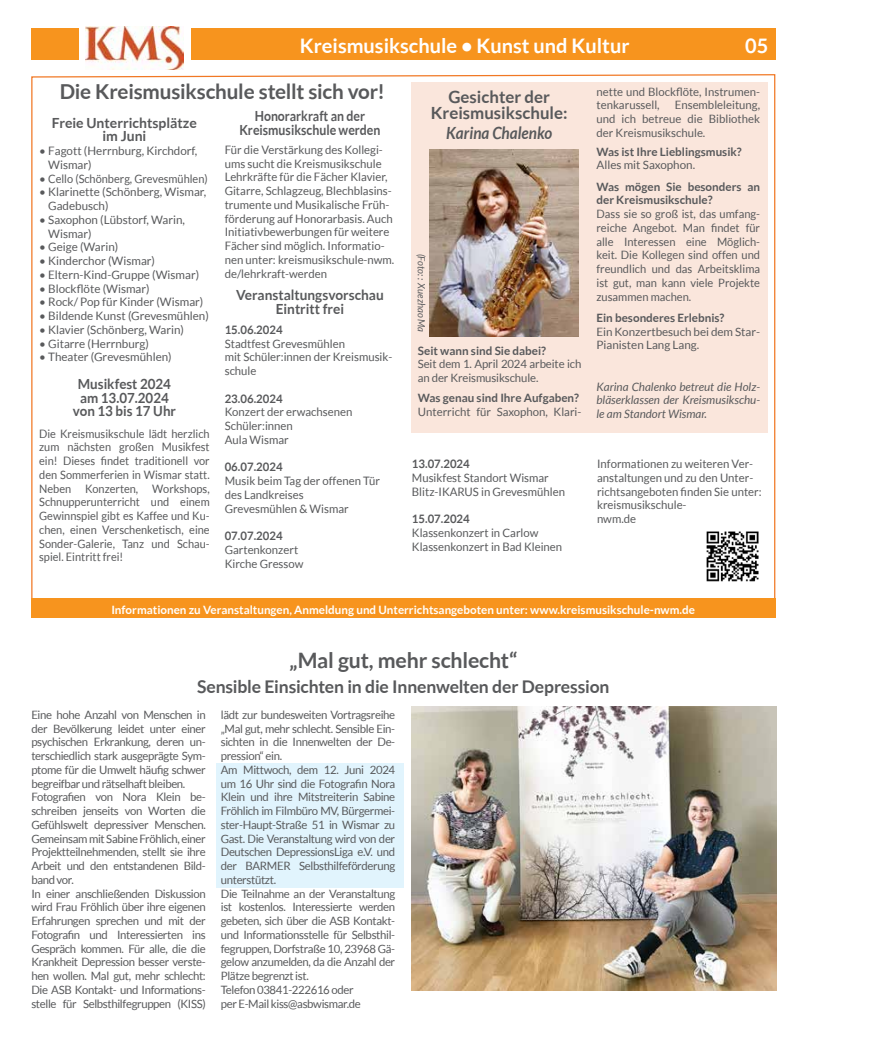
<style>
.page{position:relative;width:877px;height:1049px;background:#fff}
.page>*{position:absolute;margin:0;border:0;box-sizing:border-box;transform-origin:0 0}
.t1{font:700 21.25px "Lato";letter-spacing:-.01em;color:#58595b}
.t2{font:700 20.62px "Lato";letter-spacing:-.01em;color:#58595b}
.t3{font:700 20px "Lato";color:#fff}
.t4{font:700 17.5px "Lato";letter-spacing:-.01em;color:#58595b}
.t5{font:700 16.75px/16.2px "Lato";color:#58595b;text-align:center}
.t6{font:italic 700 16.75px "Lato";color:#58595b;scale:.91 1}
.t7{font:700 14px/13.8px "Lato";color:#58595b;text-align:center}
.t8{font:700 14px/13.8px "Lato";color:#58595b;text-align:center;scale:.88 1}
.t9{font:700 14px/13.8px "Lato";color:#58595b;text-align:center;scale:.96 1}
.t10{font:11.62px/13.8px "Lato";color:#58595b}
.t11{font:11.62px/13.8px "Lato";color:#58595b;text-align:justify;scale:.95 1}
.t12{font:italic 11.62px/13.8px "Lato";color:#58595b;text-align:justify}
.t13{font:700 11.62px "Lato";color:#58595b}
.t14{font:11.5px/13.8px "Lato";letter-spacing:-.03em;color:#58595b;text-align:justify}
.t15{font:700 11.5px/13.8px "Lato";color:#58595b}
.t16{font:11.5px/13.8px "Lato";color:#58595b}
.t17{font:700 11.5px "Lato";color:#fff}
.t18{font:11.5px/13.8px "Lato";letter-spacing:-.01em;color:#58595b}
.t19{font:italic 10.12px "Lato";color:#58595b;scale:.94 1}
</style>
<div class="page">
<div style="left:216px;top:764px;width:188px;height:124px;background:#e1f4fd"></div>
<div style="left:31px;top:28px;width:745px;height:32px;background:#f7941e"></div>
<svg style="left:31px;top:74px;width:745px;height:539px"></svg>
<div style="left:411px;top:82px;width:356px;height:350px;background:#fae6dc"></div>
<div style="left:79px;top:20px;width:112px;height:51px;background:#fff"></div>
<img style="left:85px;top:26px;width:98px;height:43px">
<img style="left:430px;top:150px;width:148px;height:186px">
<div style="left:31px;top:599px;width:744px;height:19px;background:#f7941e"></div>
<img style="left:700px;top:524px;width:65px;height:62px">
<img style="left:412px;top:706px;width:364px;height:284px">
<h3 class="t3" style="left:300px;top:34px;width:331px">Kreismusikschule • Kunst und Kultur</h3>
<h3 class="t3" style="left:745px;top:34px;width:25px">05</h3>
<h2 class="t2" style="left:60px;top:80px;width:327px">Die Kreismusikschule stellt sich vor!</h2>
<p class="t7" style="left:52px;top:115px;width:146px">Freie Unterrichtsplätze im Juni</p>
<p class="t10" style="left:48px;top:144px;width:151px;text-indent:-9px">• Fagott (Herrnburg, Kirchdorf,<br>Wismar)</p>
<p class="t10" style="left:39px;top:171px;width:170px">• Cello (Schönberg, Grevesmühlen)</p>
<p class="t10" style="left:48px;top:185px;width:160px;text-indent:-9px">• Klarinette (Schönberg, Wismar,<br>Gadebusch)</p>
<p class="t10" style="left:48px;top:213px;width:138px;text-indent:-9px">• Saxophon (Lübstorf, Warin,<br>Wismar)</p>
<p class="t10" style="left:39px;top:240px;width:81px">• Geige (Warin)</p>
<p class="t10" style="left:39px;top:254px;width:117px">• Kinderchor (Wismar)</p>
<p class="t10" style="left:39px;top:268px;width:162px">• Eltern-Kind-Gruppe (Wismar)</p>
<p class="t10" style="left:39px;top:281px;width:112px">• Blockflöte (Wismar)</p>
<p class="t10" style="left:39px;top:295px;width:166px">• Rock/ Pop für Kinder (Wismar)</p>
<p class="t10" style="left:39px;top:309px;width:171px">• Bildende Kunst (Grevesmühlen)</p>
<p class="t10" style="left:39px;top:323px;width:146px">• Klavier (Schönberg, Warin)</p>
<p class="t10" style="left:39px;top:336px;width:111px">• Gitarre (Herrnburg)</p>
<p class="t10" style="left:39px;top:350px;width:134px">• Theater (Grevesmühlen)</p>
<p class="t9" style="left:73px;top:377px;width:109px">Musikfest 2024 am 13.07.2024 von 13 bis 17 Uhr</p>
<p class="t11" style="left:39px;top:426px;width:181px">Die Kreismusikschule lädt herzlich zum nächsten großen Musikfest ein! Dieses findet traditionell vor den Sommerferien in Wismar statt.<br>Neben Konzerten, Workshops, Schnupperunterricht und einem Gewinnspiel gibt es Kaffee und Ku&shy;chen, einen Verschenketisch, eine Sonder-Galerie, Tanz und Schau&shy;spiel. Eintritt frei!</p>
<p class="t8" style="left:239px;top:109px;width:162px">Honorarkraft an der<br>Kreismusikschule werden</p>
<p class="t10" style="left:225px;top:143px;width:171px">Für die Verstärkung des Kollegi&shy;ums sucht die Kreismusikschule Lehrkräfte für die Fächer Klavier, Gitarre, Schlagzeug, Blechblasins&shy;trumente und Musikalische Früh&shy;förderung auf Honorarbasis. Auch Initiativbewerbungen für weitere Fächer sind möglich. Informatio&shy;nen unter: kreismusikschule-nwm. de/lehrkraft-werden</p>
<p class="t7" style="left:236px;top:288px;width:149px">Veranstaltungsvorschau<br>Eintritt frei</p>
<p class="t13" style="left:225px;top:323px;width:59px">15.06.2024</p>
<p class="t10" style="left:225px;top:336px;width:169px">Stadtfest Grevesmühlen<br>mit Schüler:innen der Kreismusik&shy;schule</p>
<p class="t13" style="left:225px;top:392px;width:59px">23.06.2024</p>
<p class="t10" style="left:225px;top:405px;width:129px">Konzert der erwachsenen<br>Schüler:innen<br>Aula Wismar</p>
<p class="t13" style="left:225px;top:460px;width:59px">06.07.2024</p>
<p class="t10" style="left:225px;top:474px;width:157px">Musik beim Tag der offenen Tür des Landkreises<br>Grevesmühlen &amp; Wismar</p>
<p class="t13" style="left:225px;top:529px;width:59px">07.07.2024</p>
<p class="t10" style="left:225px;top:543px;width:80px">Gartenkonzert<br>Kirche Gressow</p>
<h3 class="t5" style="left:431px;top:89px;width:138px">Gesichter der<br>Kreismusikschule:</h3>
<h3 class="t6" style="left:446px;top:124px;width:118px">Karina Chalenko</h3>
<p class="t19" style="left:427px;top:254px;width:85px;rotate:90deg">(Foto: : Xuezhao Ma</p>
<p class="t15" style="left:418px;top:343px;width:130px">Seit wann sind Sie dabei?</p>
<p class="t18" style="left:418px;top:357px;width:165px">Seit dem 1. April 2024 arbeite ich an der Kreismusikschule.</p>
<p class="t15" style="left:418px;top:391px;width:163px">Was genau sind Ihre Aufgaben?</p>
<p class="t16" style="left:418px;top:405px;width:165px">Unterricht für Saxophon, Klari-</p>
<p class="t16" style="left:596px;top:84px;width:165px">nette und Blockflöte, Instrumen&shy;tenkarussell,</p>
<p class="t14" style="left:596px;top:98px;width:165px;text-indent:78px">Ensembleleitung, und ich betreue die Bibliothek der Kreismusikschule.</p>
<p class="t15" style="left:596px;top:144px;width:147px">Was ist Ihre Lieblingsmusik?</p>
<p class="t16" style="left:596px;top:158px;width:100px">Alles mit Saxophon.</p>
<p class="t15" style="left:596px;top:179px;width:165px">Was mögen Sie besonders an der Kreismusikschule?</p>
<p class="t14" style="left:596px;top:207px;width:165px">Dass sie so groß ist, das umfang&shy;reiche Angebot. Man findet für alle Interessen eine Möglich&shy;keit. Die Kollegen sind offen und freundlich und das Arbeitsklima ist gut, man kann viele Projekte zusammen machen.</p>
<p class="t15" style="left:596px;top:311px;width:129px">Ein besonderes Erlebnis?</p>
<p class="t16" style="left:596px;top:324px;width:165px">Ein Konzertbesuch bei dem Star-<br>Pianisten Lang Lang.</p>
<p class="t12" style="left:596px;top:380px;width:165px">Karina Chalenko betreut die Holz&shy;bläserklassen der Kreismusikschu&shy;le am Standort Wismar.</p>
<p class="t13" style="left:412px;top:457px;width:59px">13.07.2024</p>
<p class="t10" style="left:412px;top:471px;width:155px">Musikfest Standort Wismar<br>Blitz-IKARUS in Grevesmühlen</p>
<p class="t13" style="left:412px;top:512px;width:59px">15.07.2024</p>
<p class="t10" style="left:412px;top:526px;width:152px">Klassenkonzert in Carlow<br>Klassenkonzert in Bad Kleinen</p>
<p class="t10" style="left:597px;top:457px;width:166px">Informationen zu weiteren Ver&shy;anstaltungen und zu den Unter&shy;richtsangeboten finden Sie unter: kreismusikschule-<br>nwm.de</p>
<p class="t17" style="left:111px;top:603px;width:585px">Informationen zu Veranstaltungen, Anmeldung und Unterrichtsangeboten unter: www.kreismusikschule-nwm.de</p>
<h1 class="t1" style="left:289px;top:648px;width:230px">„Mal gut, mehr schlecht“</h1>
<h3 class="t4" style="left:197px;top:676px;width:414px">Sensible Einsichten in die Innenwelten der Depression</h3>
<p class="t14" style="left:31px;top:708px;width:176px;text-align:left">Eine hohe Anzahl von Menschen in der Bevölkerung leidet unter einer psychischen Erkrankung, deren un&shy;terschiedlich stark ausgeprägte Sym&shy;ptome für die Umwelt häufig schwer begreifbar und rätselhaft bleiben.<br>Fotografien von Nora Klein be&shy;schreiben jenseits von Worten die Gefühlswelt depressiver Menschen.<br>Gemeinsam mit Sabine Fröhlich, einer Projektteilnehmenden, stellt sie ihre Arbeit und den entstandenen Bild&shy;band vor.<br>In einer anschließenden Diskussion wird Frau Fröhlich über ihre eigenen Erfahrungen sprechen und mit der Fotografin und Interessierten ins Gespräch kommen. Für alle, die die Krankheit Depression besser verste&shy;hen wollen. Mal gut, mehr schlecht:<br>Die ASB Kontakt- und Informations&shy;stelle für Selbsthilfegruppen (KISS)</p>
<p class="t14" style="left:221px;top:708px;width:176px;text-align:left">lädt zur bundesweiten Vortragsreihe „Mal gut, mehr schlecht. Sensible Ein&shy;sichten in die Innenwelten der De&shy;pression“ ein.<br>Am Mittwoch, dem 12. Juni 2024 um 16 Uhr sind die Fotografin Nora<br>Klein und ihre Mitstreiterin Sabine<br>Fröhlich im Filmbüro MV, Bürgermei&shy;ster-Haupt-Straße 51 in Wismar zu<br>Gast. Die Veranstaltung wird von der<br>Deutschen DepressionsLiga e.V. und der BARMER Selbsthilfeförderung unterstützt.<br>Die Teilnahme an der Veranstaltung ist kostenlos. Interessierte werden gebeten, sich über die ASB Kontakt&shy;und Informationsstelle für Selbsthil&shy;fegruppen, Dorfstraße 10, 23968 Gä&shy;gelow anzumelden, da die Anzahl der<br>Plätze begrenzt ist.<br>Telefon 03841-222616 oder<br>per E-Mail kiss@asbwismar.de</p>
</div>
